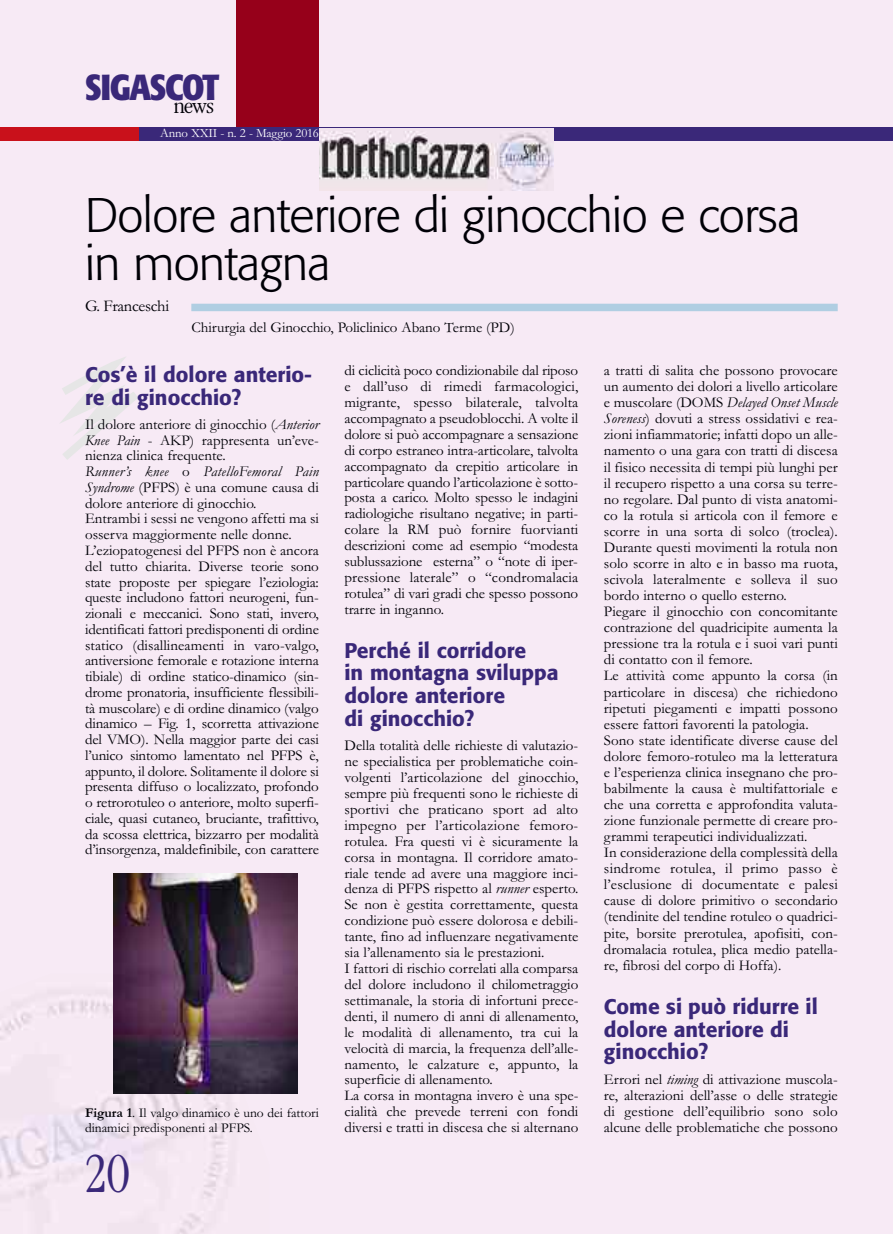
<style>
.page{position:relative;width:893px;height:1234px;background:#fff}
.page>*{position:absolute;margin:0;border:0;box-sizing:border-box;transform-origin:0 0}
.t1{font:300 49.5px "Garamond Cond";color:#3a2879}
.t2{font:300 48px/48px "Formata";letter-spacing:-.01em;color:#000006}
.t3{font:700 condensed 35.85px "Formata";letter-spacing:-.04em;color:#3a2879}
.t4{font:500 21px/22.6px "Formata";color:#3a2879}
.t5{font:300 18.75px "Garamond Cond";color:#000006;scale:1.12 1}
.t6{font:16.5px "Garamond";letter-spacing:-.02em;color:#000006}
.t7{font:15px/16px "Garamond";color:#000006}
.t8{font:13.5px/15px "Garamond";color:#000006}
.t9{font:12.75px "Garamond";letter-spacing:-.015em;color:#fff}
.s1{font-style:italic}
.s2{font-weight:700}
</style>
<div class="page">
<div style="left:0;top:0;width:893px;height:1233px;background:#f7eaf5"></div>
<img style="left:0;top:973px;width:269px;height:260px">
<div style="left:237px;top:0;width:82px;height:128px;background:#96001a"></div>
<div style="left:120px;top:127px;width:773px;height:13px;background:#3a2879"></div>
<div style="left:0;top:127px;width:139px;height:13px;background:#c9111b"></div>
<svg style="left:60px;top:357px;width:78px;height:103px"></svg>
<div style="left:191px;top:303px;width:647px;height:8px;background:#b0cee2"></div>
<img style="left:319px;top:129px;width:234px;height:61px">
<img style="left:114px;top:873px;width:183px;height:220px">
<h3 class="t3" style="left:85px;top:72px;width:136px">SIGASCOT</h3>
<p class="t9" style="left:160px;top:125px;width:160px">Anno XXII - n. 2 - Maggio 2016</p>
<p class="t5" style="left:174px;top:96px;width:38px">news</p>
<h2 class="t2" style="left:85px;top:194px;width:717px">Dolore anteriore di ginocchio e corsa in montagna</h2>
<p class="t6" style="left:85px;top:296px;width:86px">G. Franceschi</p>
<p class="t7" style="left:191px;top:319px;width:325px">Chirurgia del Ginocchio, Policlinico Abano Terme (PD)</p>
<h3 class="t4" style="left:85px;top:365px;width:229px">Cos’è il dolore anterio&shy;re di ginocchio?</h3>
<p class="t7" style="left:85px;top:416px;width:235px">Il dolore anteriore di ginocchio (<span class="s1">Anterior Knee Pain</span> - AKP) rappresenta un’eve&shy;nienza clinica frequente.<br><span class="s1">Runner’s knee</span> o <span class="s1">PatelloFemoral Pain Syndrome</span> (PFPS) è una comune causa di dolore anteriore di ginocchio.<br>Entrambi i sessi ne vengono affetti ma si osserva maggiormente nelle donne.<br>L’eziopatogenesi del PFPS non è ancora del tutto chiarita. Diverse teorie sono state proposte per spiegare l’eziologia: queste includono fattori neurogeni, fun&shy;zionali e meccanici. Sono stati, invero, identificati fattori predisponenti di ordine statico (disallineamenti in varo-valgo, antiversione femorale e rotazione interna tibiale) di ordine statico-dinamico (sin&shy;drome pronatoria, insufficiente flessibili&shy;tà muscolare) e di ordine dinamico (valgo dinamico – Fig. 1, scorretta attivazione del VMO). Nella maggior parte dei casi l’unico sintomo lamentato nel PFPS è, appunto, il dolore. Solitamente il dolore si presenta diffuso o localizzato, profondo o retrorotuleo o anteriore, molto superfi&shy;ciale, quasi cutaneo, bruciante, trafittivo, da scossa elettrica, bizzarro per modalità d’insorgenza, maldefinibile, con carattere</p>
<p class="t8" style="left:85px;top:1104px;width:235px"><span class="s2">Figura 1</span>. Il valgo dinamico è uno dei fattori dinamici predisponenti al PFPS.</p>
<h1 class="t1" style="left:85px;top:1145px;width:47px">20</h1>
<p class="t7" style="left:344px;top:362px;width:235px;text-align:justify">di ciclicità poco condizionabile dal riposo e dall’uso di rimedi farmacologici, migrante, spesso bilaterale, talvolta accompagnato a pseudoblocchi. A volte il dolore si può accompagnare a sensazione di corpo estraneo intra-articolare, talvolta accompagnato da crepitio articolare in particolare quando l’articolazione è sotto&shy;posta a carico. Molto spesso le indagini radiologiche risultano negative; in parti&shy;colare la RM può fornire fuorvianti descrizioni come ad esempio “modesta sublussazione esterna” o “note di iper&shy;pressione laterale” o “condromalacia rotulea” di vari gradi che spesso possono trarre in inganno.</p>
<h3 class="t4" style="left:344px;top:640px;width:216px">Perché il corridore<br>in montagna sviluppa dolore anteriore<br>di ginocchio?</h3>
<p class="t7" style="left:344px;top:737px;width:235px">Della totalità delle richieste di valutazio&shy;ne specialistica per problematiche coin&shy;volgenti l’articolazione del ginocchio, sempre più frequenti sono le richieste di sportivi che praticano sport ad alto impegno per l’articolazione femoro&shy;rotulea. Fra questi vi è sicuramente la corsa in montagna. Il corridore amato&shy;riale tende ad avere una maggiore inci&shy;denza di PFPS rispetto al <span class="s1">runner</span> esperto.<br>Se non è gestita correttamente, questa condizione può essere dolorosa e debili&shy;tante, fino ad influenzare negativamente sia l’allenamento sia le prestazioni.<br>I fattori di rischio correlati alla comparsa del dolore includono il chilometraggio settimanale, la storia di infortuni prece&shy;denti, il numero di anni di allenamento, le modalità di allenamento, tra cui la velocità di marcia, la frequenza dell’alle&shy;namento, le calzature e, appunto, la superficie di allenamento.<br>La corsa in montagna invero è una spe&shy;cialità che prevede terreni con fondi diversi e tratti in discesa che si alternano</p>
<p class="t7" style="left:604px;top:362px;width:235px">a tratti di salita che possono provocare un aumento dei dolori a livello articolare e muscolare (DOMS <span class="s1">Delayed Onset Muscle Soreness</span>) dovuti a stress ossidativi e rea&shy;zioni infiammatorie; infatti dopo un alle&shy;namento o una gara con tratti di discesa il fisico necessita di tempi più lunghi per il recupero rispetto a una corsa su terre&shy;no regolare. Dal punto di vista anatomi&shy;co la rotula si articola con il femore e scorre in una sorta di solco (troclea).<br>Durante questi movimenti la rotula non solo scorre in alto e in basso ma ruota, scivola lateralmente e solleva il suo bordo interno o quello esterno.<br>Piegare il ginocchio con concomitante contrazione del quadricipite aumenta la pressione tra la rotula e i suoi vari punti di contatto con il femore.<br>Le attività come appunto la corsa (in particolare in discesa) che richiedono ripetuti piegamenti e impatti possono essere fattori favorenti la patologia.<br>Sono state identificate diverse cause del dolore femoro-rotuleo ma la letteratura e l’esperienza clinica insegnano che pro&shy;babilmente la causa è multifattoriale e che una corretta e approfondita valuta&shy;zione funzionale permette di creare pro&shy;grammi terapeutici individualizzati.<br>In considerazione della complessità della sindrome rotulea, il primo passo è l’esclusione di documentate e palesi cause di dolore primitivo o secondario (tendinite del tendine rotuleo o quadrici&shy;pite, borsite prerotulea, apofisiti, con&shy;dromalacia rotulea, plica medio patella&shy;re, fibrosi del corpo di Hoffa).</p>
<h3 class="t4" style="left:604px;top:996px;width:215px">Come si può ridurre il dolore anteriore di ginocchio?</h3>
<p class="t7" style="left:604px;top:1070px;width:235px;text-align:justify">Errori nel <span class="s1">timing</span> di attivazione muscola&shy;re, alterazioni dell’asse o delle strategie di gestione dell’equilibrio sono solo alcune delle problematiche che possono</p>
</div>
